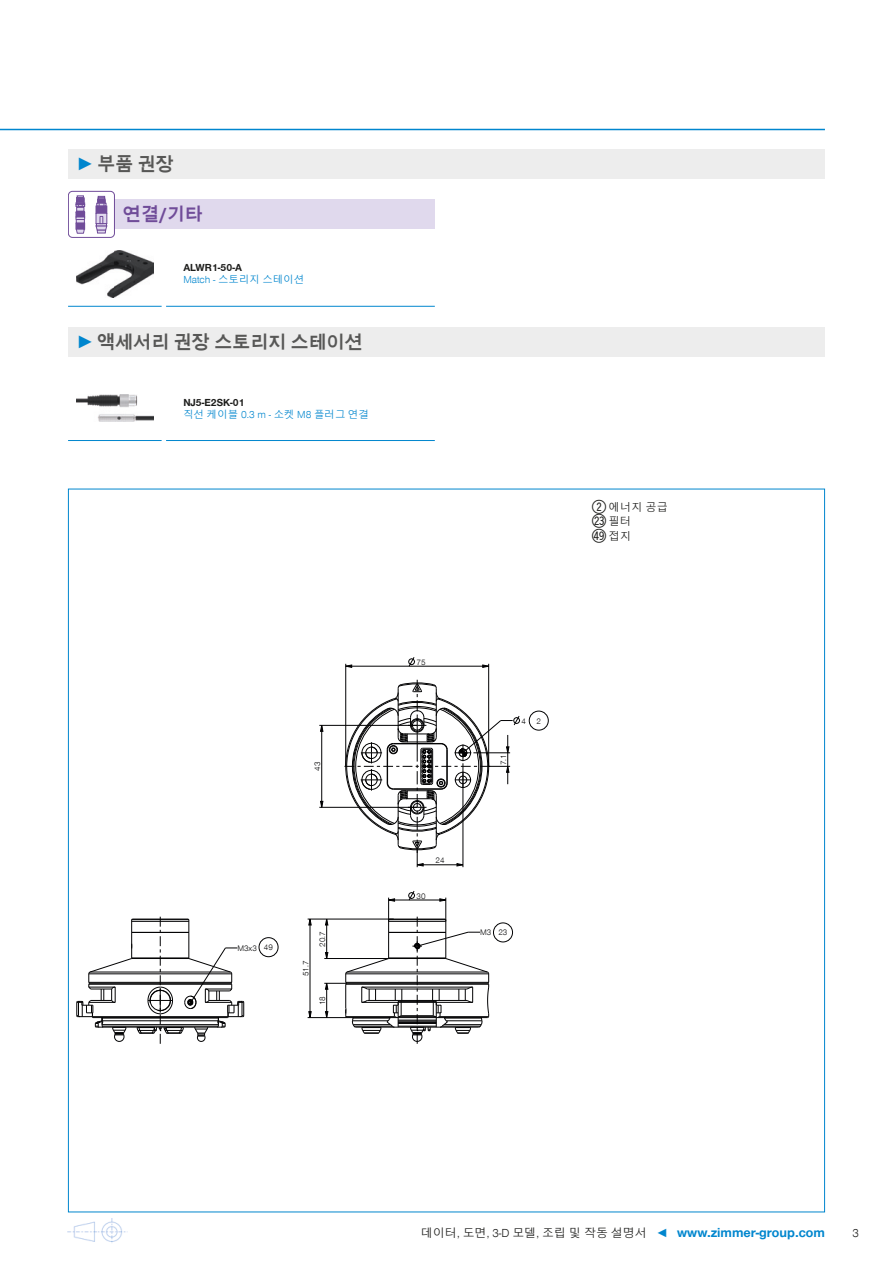
<style>
.page{position:relative;width:893px;height:1263px;background:#fff}
.page>*{position:absolute;margin:0;border:0;box-sizing:border-box;transform-origin:0 0}
.t1{font:700 18px "Zimmer Group Sans Global";color:#575756}
.t2{font:18px/14.5px "Sommer Double Digits";color:#1d1d1b}
.t3{font:700 18px "Zimmer Group Sans Global";color:#704c99}
.t4{font:300 12px "Zimmer Group Sans Global";color:#1d1d1b}
.t5{font:300 11.25px "Zimmer Group Sans Global";color:#1d1d1b}
.t6{font:300 10.5px "Zimmer Group Sans Global";color:#0086ce}
.t7{font:700 10.5px "Zimmer Group Sans Global";color:#1d1d1b}
.t8{font:300 8.25px "Zimmer Group Sans Global";color:#020203}
.s1{font-family:"Zimmer Group Sans";color:#0086ce}
.s2{font-family:"Sommer Double Digits";font-weight:400;font-size:18px}
.s3{font-family:"Zimmer Group Sans Global";font-weight:300;font-size:11.25px}
.s4{color:#0086ce}
.s5{font-weight:700;font-size:13.5px;color:#0086ce}
</style>
<div class="page">
<img style="left:68px;top:1218px;width:60px;height:25px">
<hr style="left:0;top:129px;width:825px;height:1px;background:#0086ce">
<svg style="left:68px;top:488px;width:757px;height:725px"></svg>
<div style="left:68px;top:149px;width:757px;height:30px;background:#ededed"></div>
<div style="left:68px;top:327px;width:757px;height:30px;background:#ededed"></div>
<div style="left:68px;top:199px;width:367px;height:30px;background:#e0d9ed"></div>
<img style="left:77px;top:250px;width:76px;height:48px">
<div style="left:68px;top:191px;width:46px;height:46px;background:#fff;border-radius:4px"></div>
<div style="left:68px;top:191px;width:47px;height:47px;border:1px solid #704c99;border-radius:4px"></div>
<div style="left:96px;top:206px;width:11px;height:7px;background:#704c99"></div>
<div style="left:96px;top:213px;width:11px;height:11px;background:#e0d9ed"></div>
<div style="left:96px;top:213px;width:11px;height:11px;border:1px solid #704c99"></div>
<svg style="left:96px;top:216px;width:11px;height:17px"></svg>
<div style="left:76px;top:223px;width:9px;height:6px;background:#704c99"></div>
<svg style="left:76px;top:229px;width:9px;height:4px"></svg>
<svg style="left:76px;top:196px;width:9px;height:27px"></svg>
<svg style="left:97px;top:196px;width:9px;height:10px"></svg>
<hr style="left:68px;top:306px;width:94px;height:1px;background:#0086ce">
<hr style="left:166px;top:306px;width:269px;height:1px;background:#0086ce">
<img style="left:77px;top:394px;width:76px;height:28px">
<hr style="left:68px;top:440px;width:94px;height:1px;background:#0086ce">
<hr style="left:166px;top:440px;width:269px;height:1px;background:#0086ce">
<h1 class="t1" style="left:77px;top:153px;width:99px"><span class="s1">►</span> 부품 권장</h1>
<h1 class="t3" style="left:123px;top:204px;width:81px">연결/기타</h1>
<p class="t7" style="left:183px;top:262px;width:60px">ALWR1-50-A</p>
<p class="t6" style="left:183px;top:274px;width:123px">Match - 스토리지 스테이션</p>
<h1 class="t1" style="left:77px;top:331px;width:288px"><span class="s1">►</span> 액세서리 권장 스토리지 스테이션</h1>
<p class="t7" style="left:183px;top:396px;width:63px">NJ5-E2SK-01</p>
<p class="t6" style="left:183px;top:408px;width:187px">직선 케이블 0.3 m - 소켓 M8 플러그 연결</p>
<p class="t8" style="left:313px;top:771px;width:11px;rotate:-90deg">43</p>
<p class="t8" style="left:237px;top:943px;width:37px">M3x3 49</p>
<p class="t8" style="left:301px;top:976px;width:17px;rotate:-90deg">51.7</p>
<p class="t8" style="left:317px;top:947px;width:17px;rotate:-90deg">20.7</p>
<p class="t8" style="left:317px;top:1005px;width:11px;rotate:-90deg">18</p>
<p class="t8" style="left:417px;top:657px;width:11px">75</p>
<p class="t8" style="left:499px;top:765px;width:12px;rotate:-90deg">7.1</p>
<p class="t8" style="left:522px;top:716px;width:21px">4 2</p>
<p class="t8" style="left:435px;top:856px;width:11px">24</p>
<p class="t8" style="left:417px;top:891px;width:11px">30</p>
<p class="t8" style="left:480px;top:927px;width:29px">M3 23</p>
<p class="t5" style="left:592px;top:500px;width:77px"><span class="s2">2</span> 에너지 공급</p>
<h1 class="t2" style="left:592px;top:514px;width:41px">CO <span class="s3">필터<br></span>EU <span class="s3">접지</span></h1>
<p class="t4" style="left:421px;top:1226px;width:405px">데이터, 도면, 3-D 모델, 조립 및 작동 설명서 <span class="s4">◄</span> <span class="s5">www.zimmer-group.com</span></p>
<p class="t4" style="left:852px;top:1226px;width:8px">3</p>
</div>
